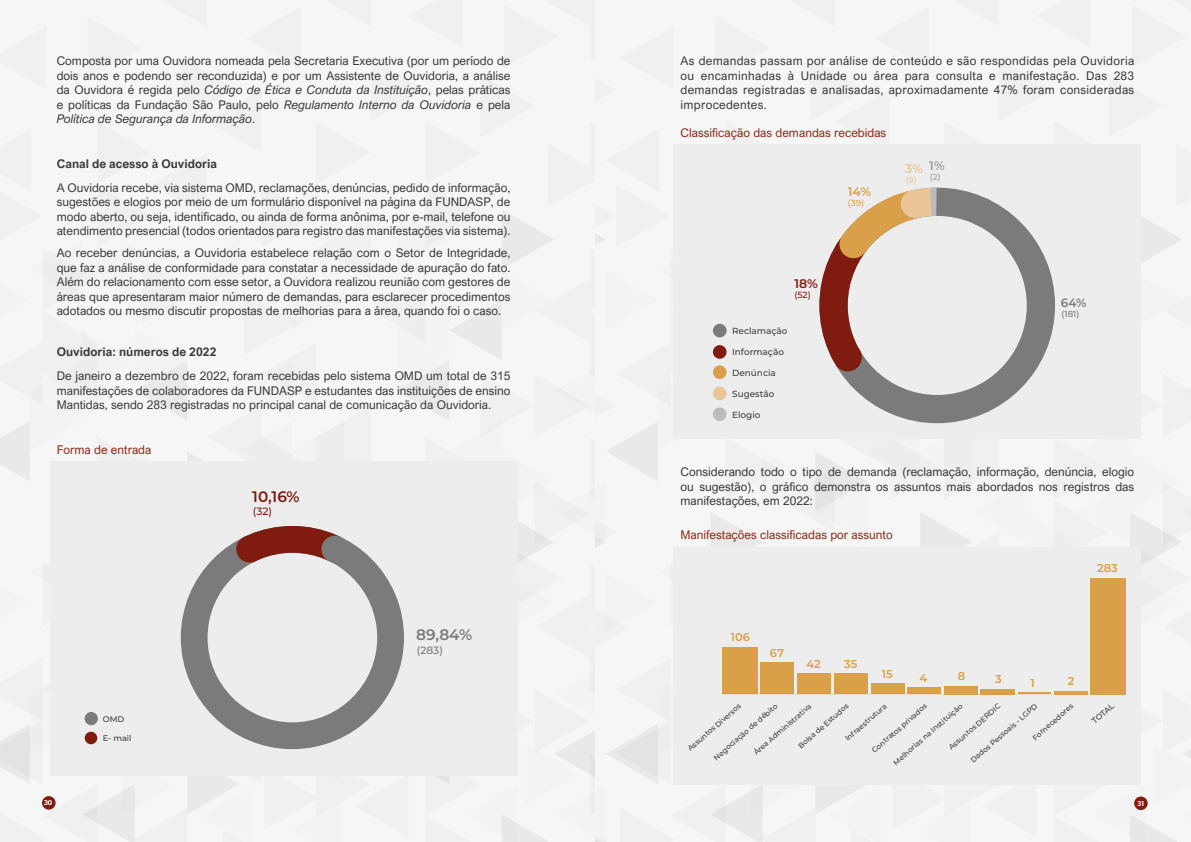
<style>
.page{position:relative;width:1191px;height:842px;background:#f1f1f1}
.page>*{position:absolute;margin:0;border:0;box-sizing:border-box;transform-origin:0 0}
.t1{font:600 15.2px "Montserrat";color:#801b10}
.t2{font:600 15.2px "Montserrat";color:#7b7b7b}
.t3{font:600 12.5px "Montserrat";color:#da9f49}
.t4{font:600 12.5px "Montserrat";color:#801b10}
.t5{font:600 12.5px "Montserrat";color:#9d9d9c}
.t6{font:600 12.5px "Montserrat";color:#e9c597}
.t7{font:600 12.1px "Montserrat";color:#7c7b7b}
.t8{font:12px/14.4px "Arial Nova";color:#3c3c3b;text-align:justify}
.t9{font:12px "Arial Nova";color:#8d2e1c}
.t10{font:700 12px "Arial Nova";color:#3c3c3b}
.t11{font:600 11.4px "Montserrat";color:#da9f49}
.t12{font:500 10.6px "Montserrat";color:#7b7b7b}
.t13{font:500 10.6px "Montserrat";color:#801b10}
.t14{font:500 8.9px "Montserrat";color:#3c3c3b}
.t15{font:500 8.9px "Montserrat";color:#801b10}
.t16{font:500 8.7px "Montserrat";color:#da9f49}
.t17{font:500 8.7px "Montserrat";color:#9d9d9c}
.t18{font:500 8.7px "Montserrat";color:#e9c597}
.t19{font:500 8.6px "Montserrat";color:#7c7b7b}
.t20{font:500 8.2px "Montserrat";color:#3c3c3b}
.t21{font:500 8.1px "Montserrat";color:#3c3c3b}
.t22{font:500 7.4px "Montserrat";color:#3c3c3b}
.t23{font:600 7px "Gibson";color:#fff}
.s1{font-style:italic}
</style>
<div class="page">
<div style="left:673px;top:547px;width:468px;height:237px;background:#ededed"></div>
<div style="left:722px;top:647px;width:35px;height:47px;background:#da9f49"></div>
<div style="left:760px;top:663px;width:34px;height:31px;background:#da9f49"></div>
<div style="left:797px;top:673px;width:33px;height:21px;background:#da9f49"></div>
<div style="left:834px;top:673px;width:33px;height:21px;background:#da9f49"></div>
<div style="left:871px;top:684px;width:33px;height:10px;background:#da9f49"></div>
<div style="left:907px;top:688px;width:33px;height:6px;background:#da9f49"></div>
<div style="left:944px;top:686px;width:33px;height:8px;background:#da9f49"></div>
<div style="left:980px;top:689px;width:34px;height:5px;background:#da9f49"></div>
<hr style="left:1018px;top:693px;width:32px;height:1px;background:#da9f49">
<hr style="left:1054px;top:691px;width:33px;height:3px;background:#da9f49">
<div style="left:1090px;top:578px;width:35px;height:116px;background:#da9f49"></div>
<div style="left:42px;top:796px;width:14px;height:14px;background:#831c11;border-radius:50%"></div>
<div style="left:1134px;top:796px;width:13px;height:14px;background:#831c11;border-radius:50%"></div>
<p class="t8" style="left:57px;top:54px;width:455px">Composta por uma Ouvidora nomeada pela Secretaria Executiva (por um período de dois anos e podendo ser reconduzida) e por um Assistente de Ouvidoria, a análise da Ouvidora é regida pelo <span class="s1">Código de Ética e Conduta da Instituição</span>, pelas práticas e políticas da Fundação São Paulo, pelo <span class="s1">Regulamento Interno da Ouvidoria</span> e pela <span class="s1">Política de Segurança da Informação</span>.</p>
<p class="t10" style="left:57px;top:156px;width:162px">Canal de acesso à Ouvidoria</p>
<p class="t8" style="left:57px;top:180px;width:455px">A Ouvidoria recebe, via sistema OMD, reclamações, denúncias, pedido de informação, sugestões e elogios por meio de um formulário disponível na página da FUNDASP, de modo aberto, ou seja, identificado, ou ainda de forma anônima, por e-mail, telefone ou atendimento presencial (todos orientados para registro das manifestações via sistema).</p>
<p class="t8" style="left:57px;top:246px;width:455px">Ao receber denúncias, a Ouvidoria estabelece relação com o Setor de Integridade, que faz a análise de conformidade para constatar a necessidade de apuração do fato.<br>Além do relacionamento com esse setor, a Ouvidora realizou reunião com gestores de áreas que apresentaram maior número de demandas, para esclarecer procedimentos adotados ou mesmo discutir propostas de melhorias para a área, quando foi o caso.</p>
<p class="t10" style="left:57px;top:345px;width:161px">Ouvidoria: números de 2022</p>
<p class="t8" style="left:57px;top:369px;width:455px">De janeiro a dezembro de 2022, foram recebidas pelo sistema OMD um total de 315 manifestações de colaboradores da FUNDASP e estudantes das instituições de ensino Mantidas, sendo 283 registradas no principal canal de comunicação da Ouvidoria.</p>
<p class="t9" style="left:57px;top:443px;width:96px">Forma de entrada</p>
<p class="t20" style="left:103px;top:713px;width:23px">OMD</p>
<p class="t20" style="left:103px;top:733px;width:30px">E- mail</p>
<p class="t1" style="left:252px;top:486px;width:49px">10,16%</p>
<p class="t13" style="left:253px;top:503px;width:21px">(32)</p>
<p class="t2" style="left:416px;top:624px;width:57px">89,84%</p>
<p class="t12" style="left:417px;top:642px;width:28px">(283)</p>
<p class="t8" style="left:680px;top:54px;width:455px">As demandas passam por análise de conteúdo e são respondidas pela Ouvidoria ou encaminhadas à Unidade ou área para consulta e manifestação. Das 283 demandas registradas e analisadas, aproximadamente 47% foram consideradas improcedentes.</p>
<p class="t9" style="left:680px;top:125px;width:207px">Classificação das demandas recebidas</p>
<p class="t3" style="left:847px;top:183px;width:25px">14%</p>
<p class="t16" style="left:848px;top:197px;width:18px">(39)</p>
<p class="t5" style="left:929px;top:157px;width:17px">1%</p>
<p class="t6" style="left:905px;top:160px;width:19px">3%</p>
<p class="t18" style="left:905px;top:174px;width:13px">(9)</p>
<p class="t17" style="left:929px;top:171px;width:12px">(2)</p>
<p class="t4" style="left:794px;top:274px;width:25px">18%</p>
<p class="t15" style="left:794px;top:289px;width:18px">(52)</p>
<p class="t14" style="left:732px;top:324px;width:57px">Reclamação</p>
<p class="t14" style="left:732px;top:345px;width:53px">Informação</p>
<p class="t14" style="left:732px;top:366px;width:45px">Denúncia</p>
<p class="t14" style="left:732px;top:387px;width:44px">Sugestão</p>
<p class="t14" style="left:732px;top:408px;width:30px">Elogio</p>
<p class="t7" style="left:1061px;top:294px;width:27px">64%</p>
<p class="t19" style="left:1061px;top:308px;width:19px">(181)</p>
<p class="t8" style="left:680px;top:465px;width:455px">Considerando todo o tipo de demanda (reclamação, informação, denúncia, elogio ou sugestão), o gráfico demonstra os assuntos mais abordados nos registros das manifestações, em 2022:</p>
<p class="t9" style="left:680px;top:527px;width:214px">Manifestações classificadas por assunto</p>
<p class="t11" style="left:731px;top:629px;width:21px">106</p>
<p class="t11" style="left:770px;top:644px;width:16px">67</p>
<p class="t11" style="left:806px;top:655px;width:16px">42</p>
<p class="t11" style="left:844px;top:655px;width:15px">35</p>
<p class="t11" style="left:881px;top:666px;width:13px">15</p>
<p class="t11" style="left:919px;top:669px;width:9px">4</p>
<p class="t11" style="left:958px;top:667px;width:9px">8</p>
<p class="t11" style="left:995px;top:671px;width:8px">3</p>
<p class="t11" style="left:1097px;top:560px;width:22px">283</p>
<p class="t11" style="left:1030px;top:675px;width:6px">1</p>
<p class="t11" style="left:1067px;top:672px;width:8px">2</p>
<p class="t22" style="left:1030px;top:735px;width:53px;rotate:-41deg">Fornecedores</p>
<p class="t21" style="left:1089px;top:718px;width:27px;rotate:-41deg">TO TAL</p>
<p class="t22" style="left:946px;top:744px;width:67px;rotate:-41deg">Assuntos DER DIC</p>
<p class="t22" style="left:968px;top:757px;width:87px;rotate:-41deg">Dados P essoais - LG P D</p>
<p class="t22" style="left:685px;top:745px;width:69px;rotate:-41deg">Assuntos Diversos</p>
<p class="t22" style="left:796px;top:743px;width:65px;rotate:-41deg">Bolsa de Estudos</p>
<p class="t22" style="left:869px;top:747px;width:72px;rotate:-41deg">Contratos privados</p>
<p class="t22" style="left:711px;top:755px;width:83px;rotate:-41deg">Negociação de débito</p>
<p class="t22" style="left:891px;top:759px;width:91px;rotate:-41deg">Melh orias na Instituição</p>
<p class="t22" style="left:751px;top:749px;width:75px;rotate:-41deg">Área Administrativa</p>
<p class="t22" style="left:842px;top:735px;width:54px;rotate:-41deg">Infraestrutura</p>
<p class="t23" style="left:44px;top:798px;width:10px">30</p>
<p class="t23" style="left:1137px;top:799px;width:9px">31</p>
</div>
